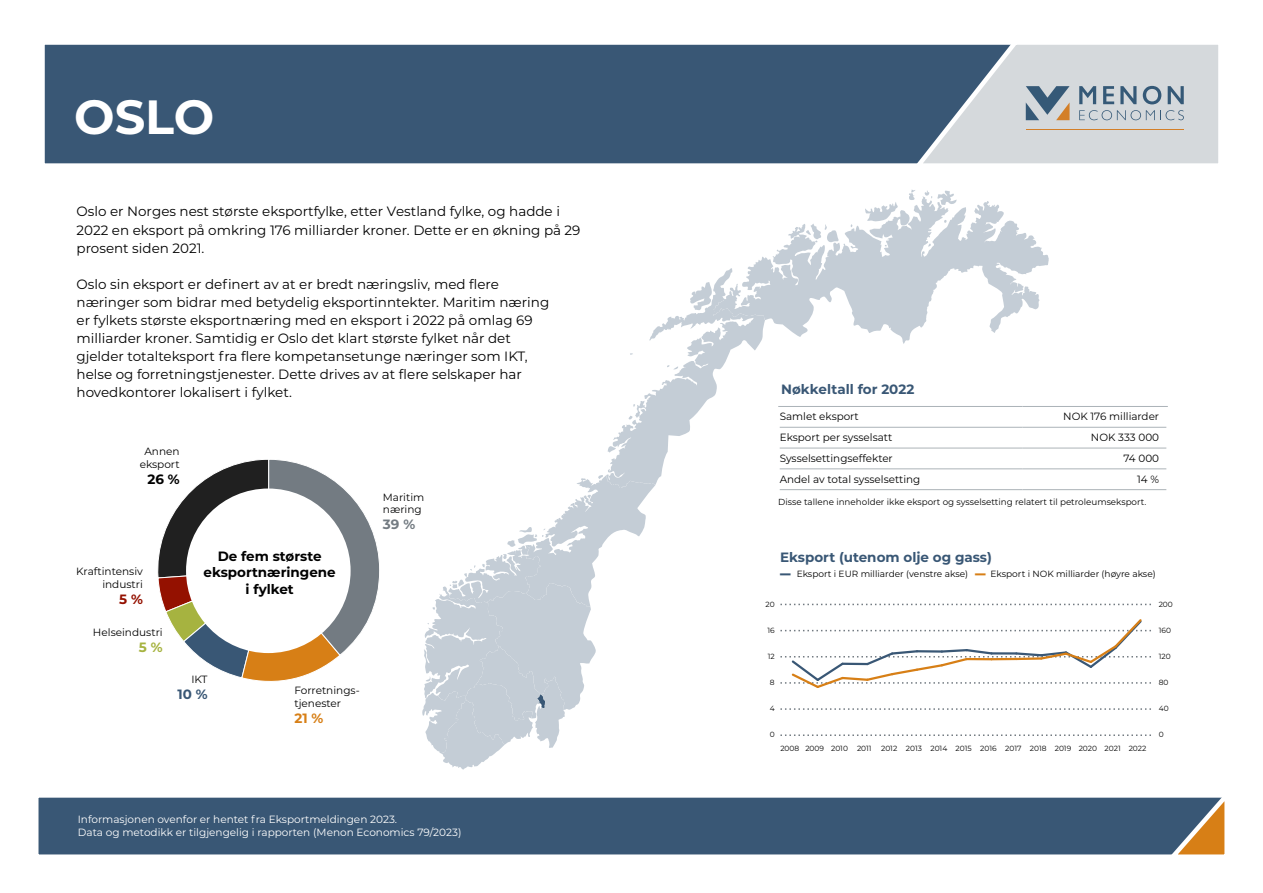
<style>
.page{position:relative;width:1263px;height:893px;background:#fff}
.page>*{position:absolute;margin:0;border:0;box-sizing:border-box;transform-origin:0 0}
.t1{font:700 48px "Montserrat";color:#fff}
.t2{font:13.5px/18px "Montserrat";color:#000}
.t3{font:700 13.5px "Montserrat";color:#395775}
.t4{font:700 13.5px/16.2px "Montserrat";color:#000;text-align:center}
.t5{font:700 13.5px "Montserrat";color:#737b82}
.t6{font:700 13.5px "Montserrat";color:#d77f16}
.t7{font:700 13.5px "Montserrat";color:#a6b340}
.t8{font:700 13.5px "Montserrat";color:#941100}
.t9{font:10.5px/12.6px "Montserrat";color:#000}
.t10{font:10.5px/12.6px "Montserrat";color:#fff}
.t11{font:9px "Montserrat";color:#000}
.t12{font:8.7px "Montserrat";color:#000}
.t13{font:7.5px "Montserrat";color:#000}
.s1{font-family:"Minion Pro"}
.s2{font-weight:700;font-size:19.95px;color:#395775}
.s3{font-weight:700;font-size:19.95px;color:#d77f16}
</style>
<div class="page">
<div style="left:34px;top:793px;width:1195px;height:66px;background:#395775;border:4px solid #fff"></div>
<svg style="left:1166px;top:793px;width:63px;height:66px"></svg>
<svg style="left:422px;top:282px;width:337px;height:488px"></svg>
<svg style="left:909px;top:190px;width:6px;height:6px"></svg>
<svg style="left:924px;top:190px;width:30px;height:6px"></svg>
<svg style="left:713px;top:196px;width:336px;height:148px"></svg>
<div style="left:43px;top:43px;width:1007px;height:123px;background:#395775"></div>
<div style="left:40px;top:40px;width:1012px;height:128px;border:4px solid #fff"></div>
<hr style="left:778px;top:406px;width:244px;height:1px;background:#acb3b8">
<hr style="left:1022px;top:406px;width:146px;height:1px;background:#acb3b8">
<hr style="left:780px;top:427px;width:242px;height:1px;background:#acb3b8">
<hr style="left:1022px;top:427px;width:144px;height:1px;background:#acb3b8">
<hr style="left:780px;top:448px;width:242px;height:1px;background:#acb3b8">
<hr style="left:1022px;top:448px;width:144px;height:1px;background:#acb3b8">
<hr style="left:780px;top:468px;width:242px;height:1px;background:#acb3b8">
<hr style="left:1022px;top:468px;width:144px;height:1px;background:#acb3b8">
<hr style="left:780px;top:489px;width:242px;height:1px;background:#acb3b8">
<hr style="left:1022px;top:489px;width:144px;height:1px;background:#acb3b8">
<svg style="left:780px;top:734px;width:371px;height:2px"></svg>
<svg style="left:780px;top:708px;width:371px;height:2px"></svg>
<svg style="left:780px;top:604px;width:371px;height:1px"></svg>
<svg style="left:780px;top:619px;width:371px;height:69px"></svg>
<svg style="left:157px;top:459px;width:223px;height:223px"></svg>
<div style="left:186px;top:488px;width:165px;height:165px;background:#fff;border-radius:50%"></div>
<svg style="left:909px;top:40px;width:309px;height:128px"></svg>
<hr style="left:1026px;top:129px;width:158px;height:1px;background:#d37f28">
<h1 class="t1" style="left:74px;top:82px;width:142px">OSLO</h1>
<p class="t2" style="left:77px;top:202px;width:505px;line-height:18.5px">Oslo er Norges nest største eksportfyl<span class="s1">k</span>e, etter Vestland fylke, og hadde i<br>2022 en eksport på omkring 176 milliarder kroner. Dette er en økning på 29 prosent siden 2021.</p>
<p class="t2" style="left:77px;top:275px;width:474px">Oslo sin eksport er definert av at er bredt næringsliv, med flere næringer som bidrar med betydelig eksportinntekter. Maritim næring er fylkets største eksportnæring med en eksport i 2022 på omlag 69 milliarder kroner. Samtidig er Oslo det klart største fylket når det gjelder totalteksport fra flere kompetansetunge næringer som IKT, helse og forretningstjenester. Dette drives av at flere selskaper har hovedkontorer lokalisert i fylket.</p>
<p class="t9" style="left:140px;top:445px;width:41px;text-align:center">Annen eksport</p>
<p class="t4" style="left:147px;top:471px;width:34px">26 %</p>
<p class="t9" style="left:76px;top:565px;width:68px;text-align:right">Kraftintensiv industri</p>
<p class="t8" style="left:119px;top:589px;width:25px">5 %</p>
<p class="t9" style="left:93px;top:626px;width:71px">Helseindustri</p>
<p class="t7" style="left:139px;top:638px;width:25px">5 %</p>
<p class="t4" style="left:203px;top:548px;width:134px">De fem største eksportnæringene i fylket</p>
<p class="t9" style="left:191px;top:672px;width:18px">IKT</p>
<p class="t3" style="left:178px;top:684px;width:32px">10 %</p>
<p class="t9" style="left:294px;top:684px;width:67px">Forretnings&shy;tjenester</p>
<p class="t6" style="left:294px;top:708px;width:30px">21 %</p>
<p class="t9" style="left:383px;top:490px;width:43px">Maritim næring</p>
<p class="t5" style="left:383px;top:515px;width:34px">39 %</p>
<p class="t10" style="left:78px;top:813px;width:385px">Informasjonen ovenfor er hentet fra Eksportmeldingen 2023.<br>Data og metodikk er tilgjengelig i rapporten (Menon Economics 79/2023)</p>
<p class="t3" style="left:781px;top:379px;width:135px">Nøkkeltall for 2022</p>
<p class="t9" style="left:780px;top:410px;width:81px">Samlet eksport</p>
<p class="t9" style="left:1063px;top:410px;width:97px">NOK 176 milliarder</p>
<p class="t9" style="left:780px;top:431px;width:114px">Eksport per sysselsatt</p>
<p class="t9" style="left:1091px;top:431px;width:70px">NOK 333 000</p>
<p class="t9" style="left:780px;top:452px;width:115px">Sysselsettingseffekter</p>
<p class="t9" style="left:1123px;top:452px;width:37px">74 000</p>
<p class="t9" style="left:780px;top:472px;width:142px">Andel av total sysselsetting</p>
<p class="t9" style="left:1137px;top:472px;width:23px">14 %</p>
<p class="t12" style="left:778px;top:496px;width:370px">Disse tallene inneholder ikke eksport og sysselsetting relatert til petroleumseksport.</p>
<p class="t3" style="left:780px;top:547px;width:213px">Eksport (utenom olje og gass)</p>
<p class="t11" style="left:780px;top:568px;width:377px"><span class="s2">–</span> Eksport i EUR milliarder (venstre akse) <span class="s3">–</span> Eksport i NOK milliarder (høyre akse)</p>
<p class="t13" style="left:765px;top:599px;width:11px">20</p>
<p class="t13" style="left:1159px;top:599px;width:16px">200</p>
<p class="t13" style="left:767px;top:625px;width:9px">16</p>
<p class="t13" style="left:1159px;top:625px;width:14px">160</p>
<p class="t13" style="left:768px;top:651px;width:8px">12</p>
<p class="t13" style="left:1159px;top:651px;width:13px">120</p>
<p class="t13" style="left:770px;top:677px;width:6px">8</p>
<p class="t13" style="left:1159px;top:677px;width:11px">80</p>
<p class="t13" style="left:770px;top:703px;width:6px">4</p>
<p class="t13" style="left:1159px;top:703px;width:11px">40</p>
<p class="t13" style="left:770px;top:730px;width:6px">0</p>
<p class="t13" style="left:1159px;top:730px;width:6px">0</p>
<p class="t13" style="left:780px;top:743px;width:93px">2008 2009 2010 2011</p>
<p class="t13" style="left:881px;top:743px;width:267px">2012 2013 2014 2015 2016 2017 2018 2019 2020 2021 2022</p>
</div>
